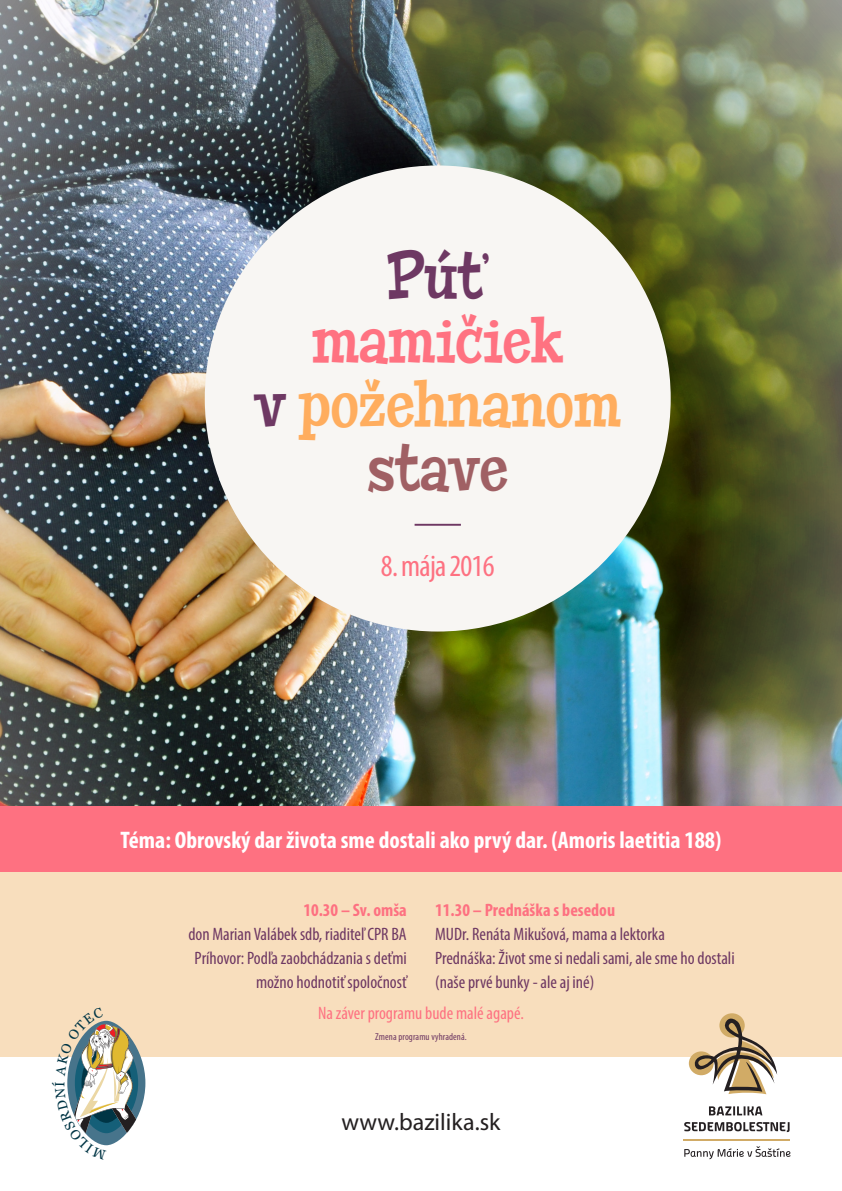
<style>
.page{position:relative;width:842px;height:1191px;background:#fff}
.page>*{position:absolute;margin:0;border:0;box-sizing:border-box;transform-origin:0 0}
.t1{font:64.6px "Peralta";color:#ffad5e;scale:.71 1}
.t2{font:64.6px "Peralta";color:#ff7281;scale:.71 1}
.t3{font:64.6px "Peralta";letter-spacing:-.005em;color:#a06064;scale:.71 1}
.t4{font:64.6px "Peralta";color:#6e3863;scale:.71 1}
.t5{font:condensed 30.8px "Myriad Pro";letter-spacing:-.025em;color:#fe7181}
.t6{font:700 condensed 24px "Myriad Pro";color:#fff}
.t7{font:24px "Myriad Pro";color:#231f20}
.t8{font:condensed 18px/24px "Myriad Pro";color:#6e3863;text-align:right}
.t9{font:condensed 18px "Myriad Pro";color:#fe7181}
.t10{font:700 condensed 18px "Myriad Pro";color:#fe7181}
.t11{font:condensed 10px "Myriad Pro";letter-spacing:.01em;color:#6e3863}
.s1{color:#6e3863}
.s2{font-weight:700;color:#fe7181}
</style>
<div class="page">
<div style="left:0;top:871px;width:842px;height:186px;background:#f8debd"></div>
<img style="left:0;top:0;width:842px;height:805px">
<div style="left:0;top:805px;width:842px;height:66px;background:#fe7181"></div>
<div style="left:205px;top:165px;width:466px;height:466px;background:#f8f6f3;border-radius:50%"></div>
<hr style="left:415px;top:524px;width:46px;height:2px;background:#6e3863">
<svg style="left:719px;top:1013px;width:26px;height:24px"></svg>
<div style="left:689px;top:1051px;width:25px;height:24px;background:#d1ab66;border-radius:50%"></div>
<svg style="left:692px;top:1016px;width:85px;height:78px"></svg>
<hr style="left:683px;top:1139px;width:107px;height:1px;background:#d1ab66">
<svg style="left:684px;top:1146px;width:106px;height:13px"></svg>
<svg style="left:684px;top:1106px;width:105px;height:26px"></svg>
<svg style="left:67px;top:1020px;width:75px;height:126px"></svg>
<p class="t4" style="left:387px;top:234px;width:145px">Púť</p>
<p class="t2" style="left:312px;top:298px;width:356px">mamičiek</p>
<p class="t1" style="left:254px;top:363px;width:518px"><span class="s1">v</span> požehnanom</p>
<p class="t3" style="left:368px;top:427px;width:199px">stave</p>
<p class="t5" style="left:381px;top:547px;width:115px">8. mája 2016</p>
<p class="t6" style="left:121px;top:824px;width:602px">Téma: Obrovský dar života sme dostali ako prvý dar. (Amoris laetitia 188)</p>
<p class="t8" style="left:188px;top:898px;width:220px"><span class="s2">10.30 – Sv. omša<br></span>don Marian Valábek sdb, riaditeľ CPR BA</p>
<p class="t8" style="left:195px;top:946px;width:214px">Príhovor: Podľa zaobchádzania s deťmi</p>
<p class="t8" style="left:256px;top:970px;width:152px">možno hodnotiť spoločnosť</p>
<p class="t10" style="left:435px;top:899px;width:181px">11.30 – Prednáška s besedou</p>
<p class="t8" style="left:435px;top:922px;width:231px">MUDr. Renáta Mikušová, mama a lektorka</p>
<p class="t8" style="left:435px;top:946px;width:301px;text-align:left">Prednáška: Život sme si nedali sami, ale sme ho dostali (naše prvé bunky - ale aj iné)</p>
<p class="t9" style="left:318px;top:1002px;width:207px">Na záver programu bude malé agapé.</p>
<p class="t11" style="left:375px;top:1031px;width:93px">Zmena programu vyhradená.</p>
<p class="t7" style="left:341px;top:1107px;width:160px">www.bazilika.sk</p>
</div>
